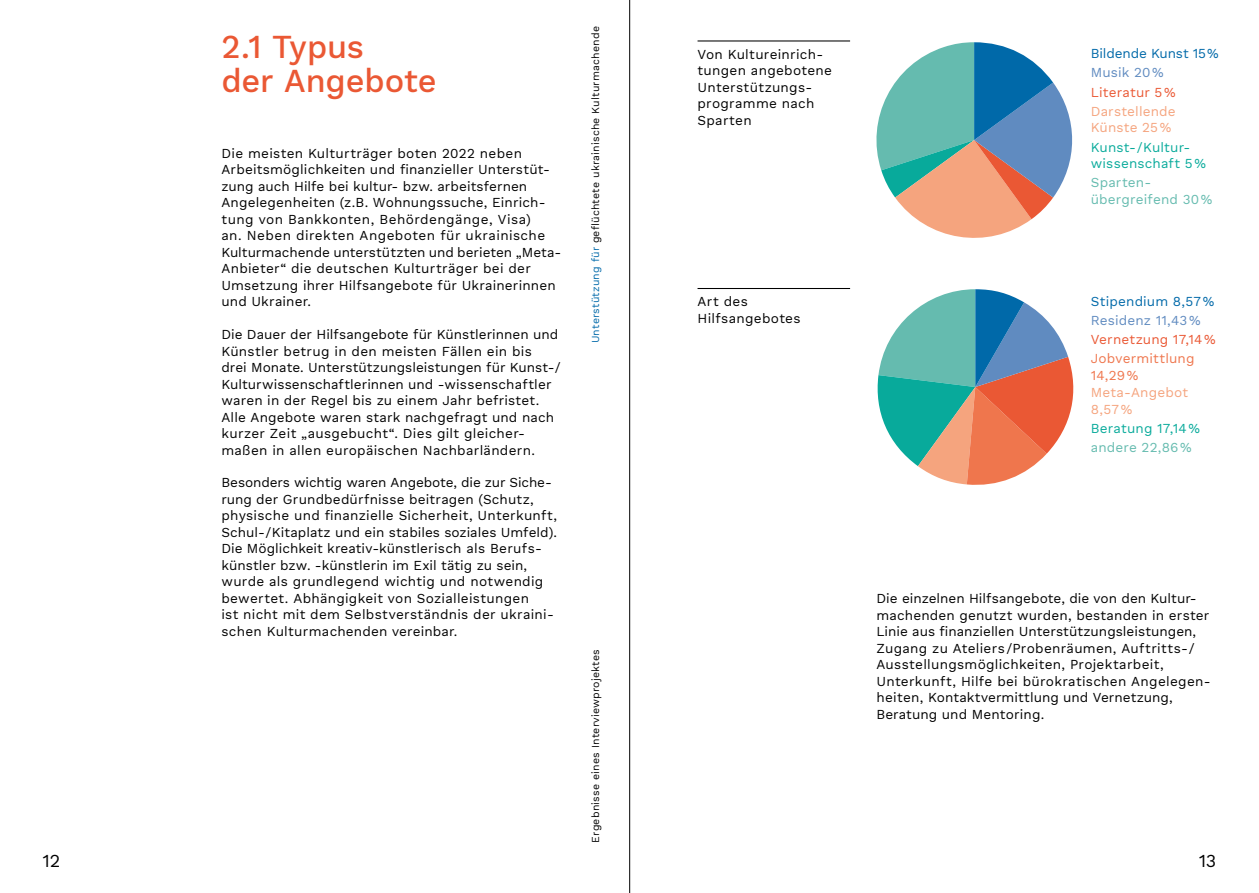
<style>
.page{position:relative;width:1259px;height:893px;background:#fff}
.page>*{position:absolute;margin:0;border:0;box-sizing:border-box;transform-origin:0 0}
.t1{font:500 33px/33.8px "Work Sans DUK";letter-spacing:-.005em;color:#ea5834}
.t2{font:18px "Work Sans DUK";color:#000}
.t3{font:13.5px/16.5px "Work Sans DUK";letter-spacing:.015em;color:#000}
.t4{font:13.5px/16.5px "Work Sans DUK";letter-spacing:.01em;color:#08aa9b}
.t5{font:13.5px/16.5px "Work Sans DUK";letter-spacing:.01em;color:#f5a47e}
.t6{font:13.5px/16.5px "Work Sans DUK";letter-spacing:.01em;color:#65bbaf}
.t7{font:13.5px "Work Sans DUK";color:#0069a9}
.t8{font:13.5px "Work Sans DUK";letter-spacing:.01em;color:#ea5834}
.t9{font:13.5px "Work Sans DUK";letter-spacing:.01em;color:#608bc0}
.t10{font:13.5px/16.5px "Work Sans DUK";letter-spacing:.01em;color:#ef764d}
.t11{font:10.5px "Work Sans DUK";letter-spacing:.02em;color:#000}
.s1{color:#0069a9}
</style>
<div class="page">
<hr style="left:629px;top:0;width:1px;height:893px;background:#000">
<hr style="left:697px;top:40px;width:153px;height:2px;background:#000">
<hr style="left:697px;top:288px;width:153px;height:1px;background:#000">
<svg style="left:876px;top:42px;width:197px;height:196px"></svg>
<svg style="left:877px;top:289px;width:197px;height:196px"></svg>
<h1 class="t1" style="left:221px;top:31px;width:216px">2.1 Typus<br>der Angebote</h1>
<p class="t3" style="left:221px;top:145px;width:341px">Die meisten Kulturträger boten 2022 neben Arbeitsmöglichkeiten und finanzieller Unterstüt&shy;zung auch Hilfe bei kultur- bzw. arbeitsfernen Angelegenheiten (z.B. Wohnungssuche, Einrich&shy;tung von Bankkonten, Behördengänge, Visa)<br>an. Neben direkten Angeboten für ukrainische Kulturmachende unterstützten und berieten „Meta-Anbieter“ die deutschen Kulturträger bei der Umsetzung ihrer Hilfsangebote für Ukrainerinnen und Ukrainer.</p>
<p class="t3" style="left:221px;top:327px;width:341px">Die Dauer der Hilfsangebote für Künstlerinnen und Künstler betrug in den meisten Fällen ein bis<br>drei Monate. Unterstützungsleistungen für Kunst-/ Kulturwissenschaftlerinnen und -wissenschaftler waren in der Regel bis zu einem Jahr befristet.<br>Alle Angebote waren stark nachgefragt und nach kurzer Zeit „ausgebucht“. Dies gilt gleicher&shy;maßen in allen europäischen Nachbarländern.</p>
<p class="t3" style="left:221px;top:475px;width:337px">Besonders wichtig waren Angebote, die zur Siche&shy;rung der Grundbedürfnisse beitragen (Schutz, physische und finanzielle Sicherheit, Unterkunft, Schul- /Kitaplatz und ein stabiles soziales Umfeld).<br>Die Möglichkeit kreativ-künstlerisch als Berufs&shy;künstler bzw. - künstlerin im Exil tätig zu sein, wurde als grundlegend wichtig und notwendig bewertet. Abhängigkeit von Sozialleistungen<br>ist nicht mit dem Selbstverständnis der ukraini&shy;schen Kulturmachenden vereinbar.</p>
<p class="t11" style="left:589px;top:343px;width:319px;rotate:-90deg"><span class="s1">Unterstützung für</span> geflüchtete ukrainische Kulturmachende</p>
<p class="t11" style="left:589px;top:843px;width:195px;rotate:-90deg">Ergebnisse eines Interviewprojektes</p>
<p class="t3" style="left:697px;top:46px;width:136px">Von Kultureinrich&shy;tungen angebotene<br>Unterstützungs&shy;programme nach<br>Sparten</p>
<p class="t3" style="left:697px;top:294px;width:105px">Art des<br>Hilfsangebotes</p>
<p class="t7" style="left:1090px;top:46px;width:129px">Bildende Kunst 15%</p>
<p class="t9" style="left:1090px;top:65px;width:74px">Musik 20%</p>
<p class="t8" style="left:1090px;top:84px;width:86px">Literatur 5%</p>
<p class="t5" style="left:1090px;top:104px;width:86px">Darstellende<br>Künste 25%</p>
<p class="t4" style="left:1090px;top:139px;width:117px">Kunst-/Kultur&shy;wissenschaft 5%</p>
<p class="t6" style="left:1090px;top:175px;width:123px">Sparten&shy;übergreifend 30%</p>
<p class="t7" style="left:1090px;top:293px;width:125px">Stipendium 8,57%</p>
<p class="t9" style="left:1090px;top:313px;width:111px">Residenz 11,43%</p>
<p class="t8" style="left:1090px;top:332px;width:126px">Vernetzung 17,14%</p>
<p class="t10" style="left:1090px;top:351px;width:105px">Jobvermittlung<br>14,29%</p>
<p class="t5" style="left:1090px;top:385px;width:99px">Meta-Angebot<br>8,57%</p>
<p class="t4" style="left:1090px;top:421px;width:111px">Beratung 17,14%</p>
<p class="t6" style="left:1090px;top:440px;width:102px">andere 22,86%</p>
<p class="t3" style="left:876px;top:591px;width:336px">Die einzelnen Hilfsangebote, die von den Kultur&shy;machenden genutzt wurden, bestanden in erster Linie aus finanziellen Unterstützungsleistungen, Zugang zu Ateliers /Probenräumen, Auftritts- / Ausstellungsmöglichkeiten, Projektarbeit, Unterkunft, Hilfe bei bürokratischen Angelegen&shy;heiten, Kontaktvermittlung und Vernetzung, Beratung und Mentoring.</p>
<h2 class="t2" style="left:43px;top:850px;width:19px">12</h2>
<h2 class="t2" style="left:1198px;top:850px;width:19px">13</h2>
</div>
